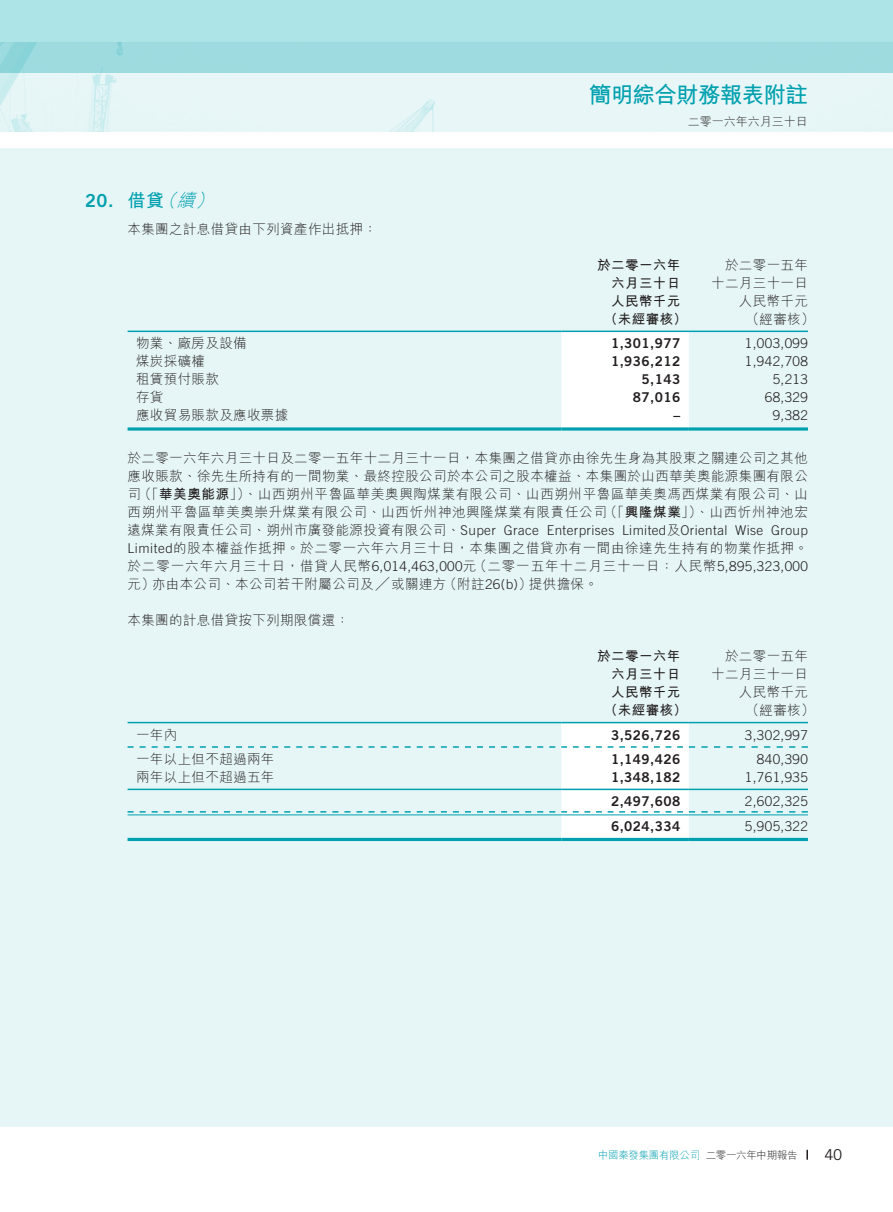
<style>
.page{position:relative;width:893px;height:1212px;background:#fff}
.page>*{position:absolute;margin:0;border:0;box-sizing:border-box;transform-origin:0 0}
.t1{font:700 22.5px "M Hei HK";letter-spacing:-.03em;color:#00a0af}
.t2{font:18px "Trade Gothic LT Std Bd 2";color:#00a0af}
.t3{font:15px "Trade Gothic LT Std";color:#231f20}
.t4{font:300 13.5px/18px "M Hei HK";letter-spacing:.03em;color:#231f20;text-align:justify}
.t5{font:300 13.5px "Trade Gothic LT Std";letter-spacing:.03em;color:#231f20}
.t6{font:13.5px "Trade Gothic LT Std Bd 2";letter-spacing:.03em;color:#231f20}
.t7{font:700 13.5px "M Hei HK";letter-spacing:.03em;color:#231f20}
.t8{font:300 12px "M Hei HK";color:#231f20}
.t9{font:300 10.5px "M Hei HK";letter-spacing:-.03em;color:#00a0af}
.s1{font-family:"M Hei HK";font-weight:700}
.s2{font-family:"M Hei HK";font-weight:300;font-style:italic}
.s3{font-weight:700}
.s4{font-family:"M Hei HK"}
.s5{font-family:"Trade Gothic LT Std"}
.s6{color:#231f20}
</style>
<div class="page">
<div style="left:0;top:149px;width:893px;height:978px;background:#e6f6f7"></div>
<div style="left:0;top:72px;width:893px;height:60px;background:#e8f6f7"></div>
<div style="left:0;top:0;width:893px;height:72px;background:linear-gradient(to right,#a5e0e3,#a7e0e4)"></div>
<svg style="left:806px;top:1150px;width:2px;height:10px"></svg>
<div style="left:561px;top:333px;width:128px;height:94px;background:#fff"></div>
<hr style="left:128px;top:331px;width:433px;height:1px;background:#00a0af">
<hr style="left:561px;top:331px;width:128px;height:1px;background:#00a0af">
<hr style="left:689px;top:331px;width:119px;height:1px;background:#00a0af">
<svg style="left:128px;top:427px;width:433px;height:4px;background:#2eb1bd"></svg>
<svg style="left:561px;top:427px;width:128px;height:4px"></svg>
<svg style="left:689px;top:427px;width:119px;height:4px"></svg>
<hr style="left:128px;top:722px;width:433px;height:1px;background:#00a0af">
<hr style="left:561px;top:722px;width:128px;height:1px;background:#00a0af">
<hr style="left:689px;top:722px;width:119px;height:1px;background:#00a0af">
<svg style="left:128px;top:746px;width:427px;height:2px"></svg>
<hr style="left:128px;top:789px;width:433px;height:1px;background:#00a0af">
<svg style="left:128px;top:811px;width:427px;height:1px"></svg>
<hr style="left:128px;top:814px;width:433px;height:1px;background:#00a0af">
<svg style="left:561px;top:723px;width:247px;height:115px"></svg>
<hr style="left:689px;top:814px;width:119px;height:1px;background:#00a0af">
<hr style="left:128px;top:838px;width:433px;height:3px;background:#00a0af">
<hr style="left:561px;top:838px;width:128px;height:3px;background:#00a0af">
<hr style="left:689px;top:838px;width:119px;height:3px;background:#00a0af">
<h2 class="t2" style="left:85px;top:190px;width:136px">20. <span class="s1">借貸</span><span class="s2">（續）</span></h2>
<p class="t4" style="left:128px;top:219px;width:251px">本集團之計息借貸由下列資產作出抵押：</p>
<h1 class="t1" style="left:589px;top:78px;width:220px">簡明綜合財務報表附註</h1>
<p class="t8" style="left:688px;top:113px;width:121px">二零一六年六月三十日</p>
<p class="t7" style="left:597px;top:255px;width:85px">於二零一六年</p>
<p class="t4" style="left:725px;top:255px;width:84px">於二零一五年</p>
<p class="t7" style="left:611px;top:273px;width:71px">六月三十日</p>
<p class="t4" style="left:711px;top:273px;width:98px">十二月三十一日</p>
<p class="t7" style="left:611px;top:291px;width:71px">人民幣千元</p>
<p class="t4" style="left:739px;top:291px;width:71px">人民幣千元</p>
<p class="t7" style="left:604px;top:309px;width:85px">（未經審核）</p>
<p class="t4" style="left:746px;top:309px;width:71px">（經審核）</p>
<p class="t4" style="left:136px;top:334px;width:112px">物業、廠房及設備</p>
<p class="t6" style="left:611px;top:335px;width:71px">1,301,977</p>
<p class="t5" style="left:745px;top:335px;width:65px">1,003,099</p>
<p class="t4" style="left:136px;top:352px;width:71px">煤炭採礦權</p>
<p class="t6" style="left:611px;top:353px;width:71px">1,936,212</p>
<p class="t5" style="left:745px;top:353px;width:65px">1,942,708</p>
<p class="t4" style="left:136px;top:370px;width:84px">租賃預付賬款</p>
<p class="t6" style="left:642px;top:371px;width:40px">5,143</p>
<p class="t5" style="left:773px;top:371px;width:37px">5,213</p>
<p class="t4" style="left:136px;top:388px;width:29px">存貨</p>
<p class="t6" style="left:633px;top:389px;width:49px">87,016</p>
<p class="t5" style="left:765px;top:389px;width:45px">68,329</p>
<p class="t4" style="left:136px;top:406px;width:154px">應收貿易賬款及應收票據</p>
<p class="t6" style="left:674px;top:407px;width:8px">–</p>
<p class="t5" style="left:773px;top:407px;width:37px">9,382</p>
<p class="t4" style="left:128px;top:449px;width:682px">於二零一六年六月三十日及二零一五年十二月三十一日，本集團之借貸亦由徐先生身為其股東之關連公司之其他應收賬款、徐先生所持有的一間物業、最終控股公司於本公司之股本權益、本集團於山西華美奧能源集團有限公司（「<span class="s3">華美奧能源</span>」）、山西朔州平魯區華美奧興陶煤業有限公司、山西朔州平魯區華美奧馮西煤業有限公司、山西朔州平魯區華美奧崇升煤業有限公司、山西忻州神池興隆煤業有限責任公司（「<span class="s3">興隆煤業</span>」）、山西忻州神池宏</p>
<p class="t5" style="left:128px;top:522px;width:682px"><span class="s4">遠煤業有限責任公司、朔州市廣發能源投資有限公司、</span>Super Grace Enterprises Limited<span class="s4">及</span>Oriental Wise Group</p>
<p class="t4" style="left:128px;top:539px;width:682px"><span class="s5">Limited</span>的股本權益作抵押。於二零一六年六月三十日，本集團之借貸亦有一間由徐達先生持有的物業作抵押。於二零一六年六月三十日，借貸人民幣<span class="s5">6,014,463,000</span>元（二零一五年十二月三十一日：人民幣<span class="s5">5,895,323,000</span>元）亦由本公司、本公司若干附屬公司及╱或關連方（附註<span class="s5">26(b)</span>）提供擔保。</p>
<p class="t4" style="left:128px;top:611px;width:223px">本集團的計息借貸按下列期限償還：</p>
<p class="t7" style="left:597px;top:646px;width:85px">於二零一六年</p>
<p class="t4" style="left:725px;top:647px;width:84px">於二零一五年</p>
<p class="t7" style="left:611px;top:664px;width:71px">六月三十日</p>
<p class="t4" style="left:711px;top:665px;width:98px">十二月三十一日</p>
<p class="t7" style="left:611px;top:682px;width:71px">人民幣千元</p>
<p class="t4" style="left:739px;top:683px;width:71px">人民幣千元</p>
<p class="t7" style="left:604px;top:700px;width:85px">（未經審核）</p>
<p class="t4" style="left:746px;top:701px;width:71px">（經審核）</p>
<p class="t4" style="left:136px;top:725px;width:43px">一年內</p>
<p class="t6" style="left:611px;top:726px;width:71px">3,526,726</p>
<p class="t5" style="left:745px;top:727px;width:65px">3,302,997</p>
<p class="t4" style="left:136px;top:749px;width:140px">一年以上但不超過兩年</p>
<p class="t6" style="left:611px;top:751px;width:71px">1,149,426</p>
<p class="t5" style="left:757px;top:751px;width:53px">840,390</p>
<p class="t4" style="left:136px;top:767px;width:140px">兩年以上但不超過五年</p>
<p class="t6" style="left:611px;top:769px;width:71px">1,348,182</p>
<p class="t5" style="left:745px;top:769px;width:65px">1,761,935</p>
<p class="t6" style="left:611px;top:793px;width:71px">2,497,608</p>
<p class="t5" style="left:745px;top:793px;width:65px">2,602,325</p>
<p class="t6" style="left:611px;top:817px;width:71px">6,024,334</p>
<p class="t5" style="left:745px;top:818px;width:65px">5,905,322</p>
<p class="t9" style="left:598px;top:1147px;width:201px">中國秦發集團有限公司 <span class="s6">二零一六年中期報告</span></p>
<p class="t3" style="left:824px;top:1145px;width:19px">40</p>
</div>
